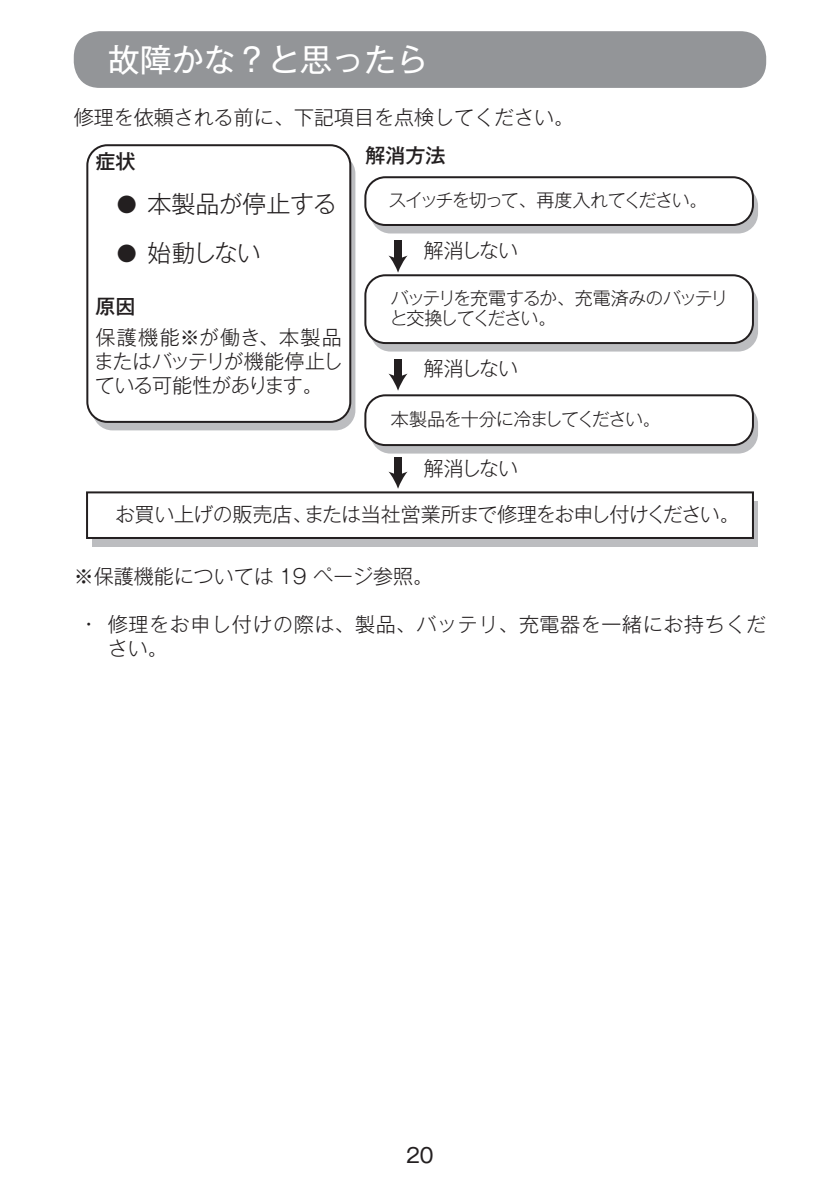
<style>
.page{position:relative;width:840px;height:1191px;background:#fff}
.page>*{position:absolute;margin:0;border:0;box-sizing:border-box;transform-origin:0 0}
.t1{font:32px "Gothic MB101 Pro";color:#fff}
.t2{font:300 24px "Gothic MB101 Pro";letter-spacing:-.005em;color:#231f20}
.t3{font:300 24px "Gothic MB101 Pro";letter-spacing:-.025em;color:#231f20}
.t4{font:300 20px/24px "Gothic MB101 Pro";color:#231f20;text-align:justify}
.t5{font:300 20px/24px "Gothic MB101 Pro";letter-spacing:.03em;color:#231f20}
.t6{font:300 20px "Gothic MB101 Pro";letter-spacing:-.04em;color:#231f20}
.t7{font:500 20px "Gothic MB101 Pro";color:#231f20}
.t8{font:20px "Gothic MB101 Pro";color:#231f20}
.t9{font:300 18px/20px "Gothic MB101 Pro";letter-spacing:-.075em;color:#231f20}
.s1{font-size:20px}
</style>
<div class="page">
<div style="left:74px;top:31px;width:691px;height:57px;background:#939598;border-radius:26px"></div>
<div style="left:92px;top:501px;width:665px;height:45px;background:#bcbdc0"></div>
<div style="left:370px;top:284px;width:387px;height:67px;background:#bcbdc0;border-radius:20px"></div>
<div style="left:370px;top:404px;width:387px;height:49px;background:#bcbdc0;border-radius:20px"></div>
<div style="left:370px;top:186px;width:387px;height:47px;background:#bcbdc0;border-radius:20px"></div>
<div style="left:92px;top:154px;width:263px;height:276px;background:#bcbdc0;border-radius:20px"></div>
<svg style="left:388px;top:471px;width:19px;height:18px"></svg>
<div style="left:394px;top:457px;width:7px;height:18px;background:#231f20"></div>
<svg style="left:388px;top:373px;width:19px;height:18px"></svg>
<div style="left:394px;top:359px;width:7px;height:18px;background:#231f20"></div>
<div style="left:87px;top:492px;width:665px;height:46px;background:#fff"></div>
<div style="left:86px;top:491px;width:667px;height:48px;border:2px solid #231f20"></div>
<div style="left:365px;top:275px;width:387px;height:68px;background:#fff;border-radius:20px"></div>
<div style="left:364px;top:274px;width:389px;height:70px;border:2px solid #231f20;border-radius:20px"></div>
<div style="left:365px;top:395px;width:387px;height:50px;background:#fff;border-radius:20px"></div>
<div style="left:364px;top:394px;width:389px;height:52px;border:2px solid #231f20;border-radius:20px"></div>
<div style="left:365px;top:177px;width:387px;height:48px;background:#fff;border-radius:20px"></div>
<div style="left:364px;top:176px;width:389px;height:50px;border:2px solid #231f20;border-radius:20px"></div>
<div style="left:87px;top:145px;width:263px;height:277px;background:#fff;border-radius:20px"></div>
<div style="left:86px;top:144px;width:265px;height:279px;border:2px solid #231f20;border-radius:20px"></div>
<svg style="left:388px;top:255px;width:19px;height:18px"></svg>
<div style="left:394px;top:241px;width:7px;height:18px;background:#231f20"></div>
<h1 class="t1" style="left:108px;top:33px;width:322px">故障かな？と思ったら</h1>
<p class="t4" style="left:74px;top:103px;width:501px">修理を依頼される前に、下記項目を点検してください。</p>
<p class="t7" style="left:95px;top:145px;width:41px">症状</p>
<p class="t2" style="left:117px;top:184px;width:221px"><span class="s1">●</span> 本製品が停止する</p>
<p class="t3" style="left:117px;top:233px;width:145px"><span class="s1">●</span> 始動しない</p>
<p class="t7" style="left:95px;top:290px;width:41px">原因</p>
<p class="t4" style="left:94px;top:323px;width:250px">保護機能※が働き、本製品またはバッテリが機能停止している可能性があります。</p>
<p class="t7" style="left:365px;top:139px;width:81px">解消方法</p>
<p class="t9" style="left:388px;top:187px;width:320px">スイッチを切って、再度入れてください。</p>
<p class="t4" style="left:423px;top:235px;width:96px">解消しない</p>
<p class="t9" style="left:389px;top:285px;width:340px">バッテリを充電するか、充電済みのバッテリと交換してください。</p>
<p class="t4" style="left:423px;top:353px;width:96px">解消しない</p>
<p class="t9" style="left:391px;top:406px;width:271px">本製品を十分に冷ましてください。</p>
<p class="t4" style="left:423px;top:453px;width:96px">解消しない</p>
<p class="t6" style="left:115px;top:497px;width:626px">お買い上げの販売店、または当社営業所まで修理をお申し付けください。</p>
<p class="t4" style="left:74px;top:561px;width:361px">※保護機能については 19 ページ参照。</p>
<p class="t5" style="left:108px;top:609px;width:659px;text-indent:-23px">• 修理をお申し付けの際は、製品、バッテリ、充電器を一緒にお持ちください。</p>
<p class="t8" style="left:406px;top:1139px;width:29px">20</p>
</div>
